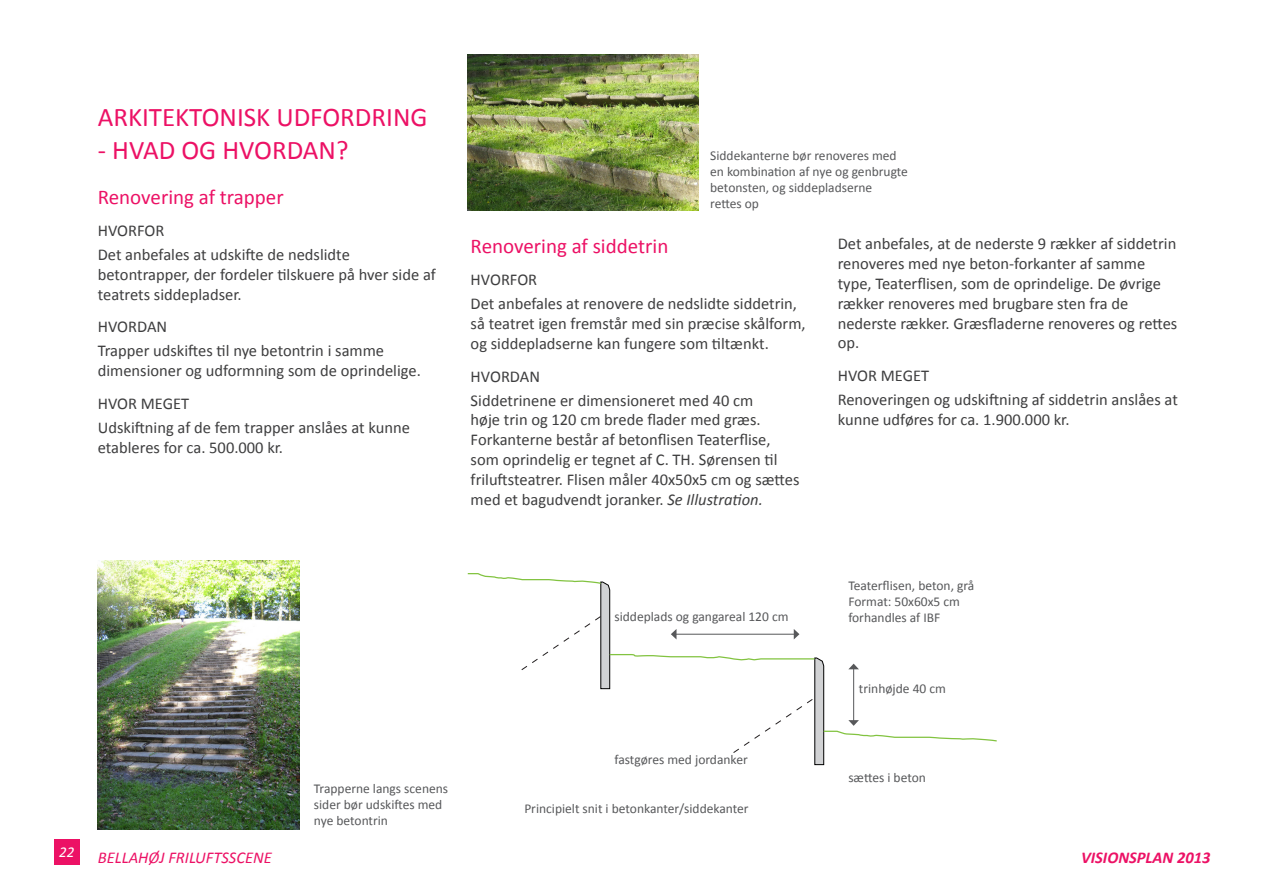
<style>
.page{position:relative;width:1263px;height:893px;background:#fff}
.page>*{position:absolute;margin:0;border:0;box-sizing:border-box;transform-origin:0 0}
.t1{font:27px "Calibri";color:#ec1165}
.t2{font:21px "Calibri";color:#ec1165}
.t3{font:16.5px/19.8px "Calibri";color:#3e3e3f}
.t4{font:italic 16.5px "Calibri";color:#ec1165}
.t5{font:italic 700 16.5px "Calibri";color:#ec1165}
.t6{font:italic 15px "Calibri";color:#fff}
.t7{font:13.5px/16.2px "Calibri";color:#57585a}
.s1{font-style:italic}
</style>
<div class="page">
<img style="left:468px;top:54px;width:231px;height:156px">
<img style="left:98px;top:561px;width:201px;height:268px">
<div style="left:54px;top:839px;width:26px;height:26px;background:#ec1165"></div>
<svg style="left:467px;top:573px;width:530px;height:192px"></svg>
<h1 class="t1" style="left:98px;top:103px;width:331px">ARKITEKTONISK UDFORDRING</h1>
<h1 class="t1" style="left:98px;top:133px;width:252px">- HVAD OG HVORDAN?</h1>
<p class="t2" style="left:98px;top:186px;width:187px">Renovering af trapper</p>
<p class="t3" style="left:98px;top:219px;width:254px;line-height:24px">HVORFOR<br>Det anbefales at udskifte de nedslidte</p>
<p class="t3" style="left:98px;top:265px;width:339px">betontrapper, der fordeler tilskuere på hver side af teatrets siddepladser.</p>
<p class="t3" style="left:98px;top:315px;width:288px;line-height:24px">HVORDAN<br>Trapper udskiftes til nye betontrin i samme</p>
<p class="t3" style="left:98px;top:354px;width:325px;line-height:32.5px">dimensioner og udformning som de oprindelige.<br>HVOR MEGET</p>
<p class="t3" style="left:98px;top:418px;width:314px">Udskiftning af de fem trapper anslåes at kunne etableres for ca. 500.000 kr.</p>
<p class="t7" style="left:710px;top:147px;width:199px">Siddekanterne bør renoveres med en kombination af nye og genbrugte betonsten, og siddepladserne<br>rettes op</p>
<p class="t3" style="left:838px;top:234px;width:341px">Det anbefales, at de nederste 9 rækker af siddetrin renoveres med nye beton-forkanter af samme type, Teaterflisen, som de oprindelige. De øvrige rækker renoveres med brugbare sten fra de nederste rækker. Græsfladerne renoveres og rettes op.</p>
<p class="t3" style="left:838px;top:363px;width:342px;line-height:24px">HVOR MEGET<br>Renoveringen og udskiftning af siddetrin anslåes at</p>
<p class="t3" style="left:838px;top:410px;width:233px">kunne udføres for ca. 1.900.000 kr.</p>
<p class="t2" style="left:471px;top:235px;width:199px">Renovering af siddetrin</p>
<p class="t3" style="left:471px;top:268px;width:328px;line-height:24px">HVORFOR<br>Det anbefales at renovere de nedslidte siddetrin,</p>
<p class="t3" style="left:471px;top:314px;width:337px">så teatret igen fremstår med sin præcise skålform, og siddepladserne kan fungere som tiltænkt.</p>
<p class="t3" style="left:471px;top:364px;width:284px;line-height:24px">HVORDAN<br>Siddetrinene er dimensioneret med 40 cm</p>
<p class="t3" style="left:471px;top:410px;width:330px">høje trin og 120 cm brede flader med græs.<br>Forkanterne består af betonflisen Teaterflise, som oprindelig er tegnet af C. TH. Sørensen til friluftsteatrer. Flisen måler 40x50x5 cm og sættes med et bagudvendt joranker. <span class="s1">Se Illustration.</span></p>
<p class="t6" style="left:59px;top:846px;width:17px">22</p>
<p class="t7" style="left:314px;top:780px;width:136px">Trapperne langs scenens sider bør udskiftes med nye betontrin</p>
<p class="t7" style="left:614px;top:608px;width:176px">siddeplads og gangareal 120 cm</p>
<p class="t7" style="left:614px;top:751px;width:135px">fastgøres med jordanker</p>
<p class="t7" style="left:524px;top:801px;width:226px">Principielt snit i betonkanter/siddekanter</p>
<p class="t7" style="left:848px;top:577px;width:127px">Teaterflisen, beton, grå<br>Format: 50x60x5 cm forhandles af IBF</p>
<p class="t7" style="left:859px;top:680px;width:88px">trinhøjde 40 cm</p>
<p class="t7" style="left:848px;top:769px;width:79px">sættes i beton</p>
<p class="t4" style="left:98px;top:851px;width:175px">BELLAHØJ FRILUFTSSCENE</p>
<p class="t5" style="left:1081px;top:847px;width:131px">VISIONSPLAN 2013</p>
</div>
